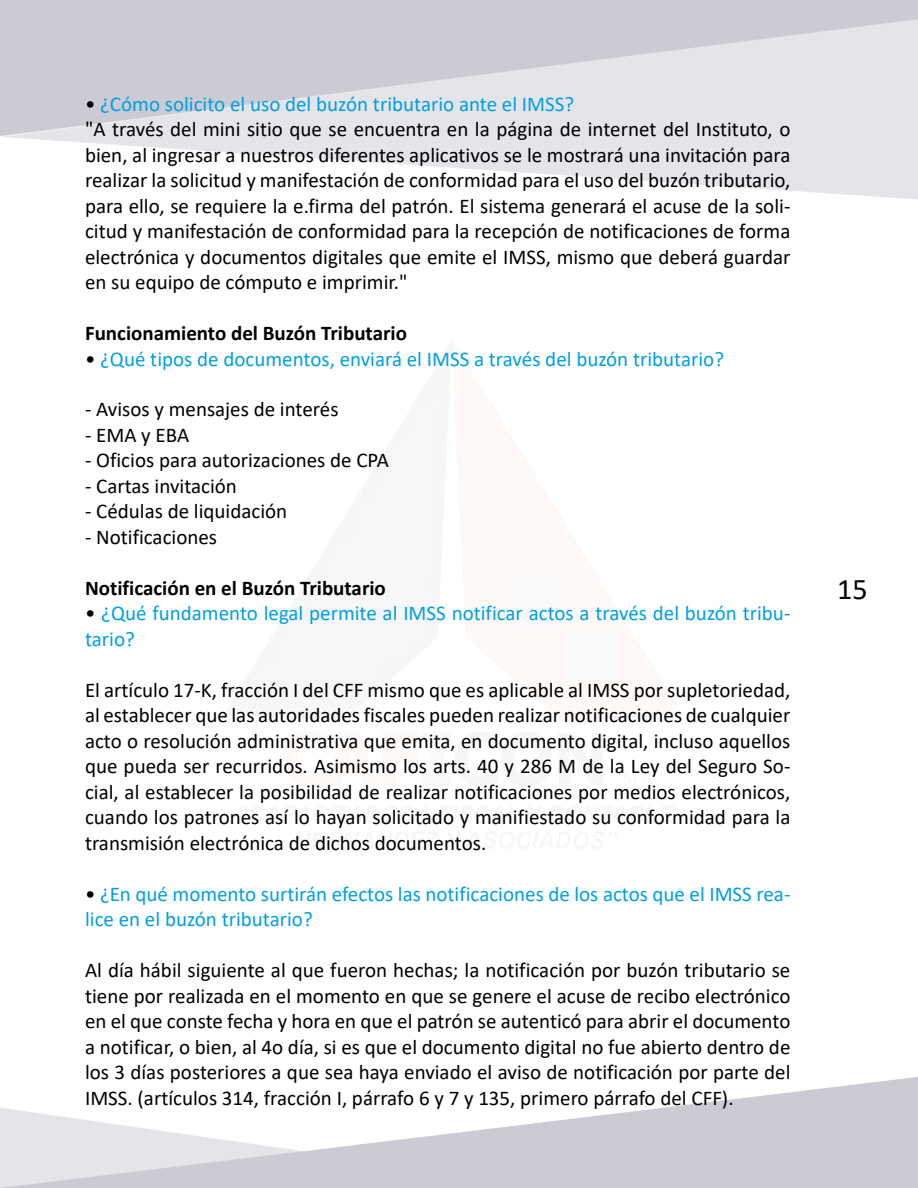
<style>
.page{position:relative;width:918px;height:1188px;background:#fff}
.page>*{position:absolute;margin:0;border:0;box-sizing:border-box;transform-origin:0 0}
.t1{font:30px "Calibri";color:#000}
.t2{font:21px/25.5px "Calibri";color:#000;text-align:justify}
.t3{font:21px/25.5px "Calibri";color:#009fe3}
.t4{font:700 21px "Calibri";color:#000}
.s1{color:#009fe3}
.s2{color:#000}
</style>
<div class="page">
<p class="t2" style="left:85px;top:90px;width:707px;text-align:left">• <span class="s1">¿Cómo solicito el uso del buzón tributario ante el IMSS?<br></span>"A través del mini sitio que se encuentra en la página de internet del Instituto, o bien, al ingresar a nuestros diferentes aplicativos se le mostrará una invitación para realizar la solicitud y manifestación de conformidad para el uso del buzón tributario, para ello, se requiere la e.firma del patrón. El sistema generará el acuse de la soli&shy;citud y manifestación de conformidad para la recepción de notificaciones de forma electrónica y documentos digitales que emite el IMSS, mismo que deberá guardar en su equipo de cómputo e imprimir."</p>
<p class="t4" style="left:85px;top:318px;width:323px">Funcionamiento del Buzón Tributario</p>
<p class="t3" style="left:85px;top:345px;width:641px"><span class="s2">•</span> ¿Qué tipos de documentos, enviará el IMSS a través del buzón tributario?</p>
<p class="t2" style="left:85px;top:396px;width:255px">- Avisos y mensajes de interés</p>
<p class="t2" style="left:85px;top:422px;width:106px">- EMA y EBA</p>
<p class="t2" style="left:85px;top:447px;width:306px">- Oficios para autorizaciones de CPA</p>
<p class="t2" style="left:85px;top:473px;width:153px">- Cartas invitación</p>
<p class="t2" style="left:85px;top:498px;width:204px">- Cédulas de liquidación</p>
<p class="t2" style="left:85px;top:524px;width:134px">- Notificaciones</p>
<p class="t4" style="left:85px;top:573px;width:302px">Notificación en el Buzón Tributario</p>
<p class="t3" style="left:85px;top:600px;width:707px"><span class="s2">•</span> ¿Qué fundamento legal permite al IMSS notificar actos a través del buzón tribu&shy;tario?</p>
<p class="t2" style="left:85px;top:677px;width:707px">El artículo 17-K, fracción I del CFF mismo que es aplicable al IMSS por supletoriedad, al establecer que las autoridades fiscales pueden realizar notificaciones de cualquier acto o resolución administrativa que emita, en documento digital, incluso aquellos que pueda ser recurridos. Asimismo los arts. 40 y 286 M de la Ley del Seguro So&shy;cial, al establecer la posibilidad de realizar notificaciones por medios electrónicos, cuando los patrones así lo hayan solicitado y manifiestado su conformidad para la transmisión electrónica de dichos documentos.</p>
<p class="t3" style="left:85px;top:881px;width:707px"><span class="s2">•</span> ¿En qué momento surtirán efectos las notificaciones de los actos que el IMSS rea&shy;lice en el buzón tributario?</p>
<p class="t2" style="left:85px;top:957px;width:707px">Al día hábil siguiente al que fueron hechas; la notificación por buzón tributario se tiene por realizada en el momento en que se genere el acuse de recibo electrónico en el que conste fecha y hora en que el patrón se autenticó para abrir el documento a notificar, o bien, al 4o día, si es que el documento digital no fue abierto dentro de los 3 días posteriores a que sea haya enviado el aviso de notificación por parte del IMSS. (artículos 314, fracción I, párrafo 6 y 7 y 135, primero párrafo del CFF).</p>
<h1 class="t1" style="left:837px;top:569px;width:32px">15</h1>
</div>
